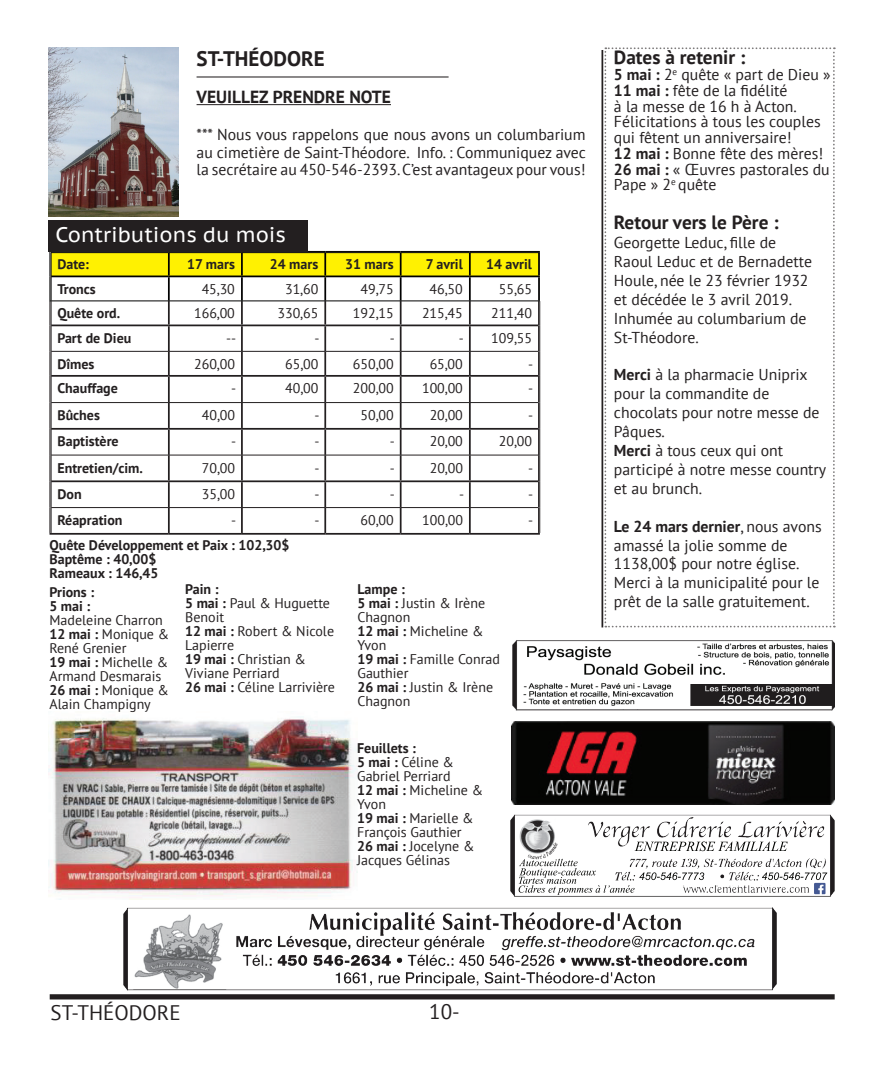
<style>
.page{position:relative;width:882px;height:1071px;background:#fff}
.page>*{position:absolute;margin:0;border:0;box-sizing:border-box;transform-origin:0 0}
.t1{font:21px "PT Sans Caption";color:#fff}
.t2{font:21px "PT Sans";color:#231f20}
.t3{font:700 21px "PT Sans";color:#231f20}
.t4{font:700 19.25px "PT Sans";color:#231f20}
.t5{font:700 17.5px "PT Sans";color:#231f20}
.t6{font:15.75px/18.9px "PT Sans";color:#231f20}
.t7{font:14px/14px "PT Sans";color:#231f20}
.t8{font:700 14px/14px "PT Sans";color:#231f20}
.s1{font-weight:700}
</style>
<div class="page">
<div style="left:50px;top:994px;width:785px;height:5px;background:#231f20"></div>
<hr style="left:49px;top:533px;width:120px;height:2px;background:#231f20">
<hr style="left:169px;top:533px;width:73px;height:2px;background:#231f20">
<hr style="left:242px;top:533px;width:83px;height:2px;background:#231f20">
<hr style="left:325px;top:533px;width:76px;height:2px;background:#231f20">
<hr style="left:401px;top:533px;width:69px;height:2px;background:#231f20">
<hr style="left:470px;top:533px;width:70px;height:2px;background:#231f20">
<hr style="left:49px;top:251px;width:120px;height:1px;background:#000">
<hr style="left:169px;top:251px;width:73px;height:1px;background:#000">
<hr style="left:242px;top:251px;width:83px;height:1px;background:#000">
<hr style="left:325px;top:251px;width:76px;height:1px;background:#000">
<hr style="left:401px;top:251px;width:69px;height:1px;background:#000">
<hr style="left:470px;top:251px;width:70px;height:1px;background:#000">
<svg style="left:49px;top:252px;width:491px;height:281px"></svg>
<hr style="left:49px;top:301px;width:120px;height:1px;background:#000">
<hr style="left:169px;top:301px;width:73px;height:1px;background:#000">
<hr style="left:242px;top:301px;width:83px;height:1px;background:#000">
<hr style="left:325px;top:301px;width:76px;height:1px;background:#000">
<hr style="left:401px;top:301px;width:69px;height:1px;background:#000">
<hr style="left:470px;top:301px;width:70px;height:1px;background:#000">
<hr style="left:602px;top:50px;width:1px;height:577px;background:#231f20">
<div style="left:49px;top:220px;width:259px;height:31px;background:#231f20"></div>
<svg style="left:605px;top:47px;width:230px;height:580px"></svg>
<img style="left:123px;top:907px;width:653px;height:83px">
<img style="left:49px;top:47px;width:130px;height:170px">
<hr style="left:197px;top:76px;width:252px;height:2px;background:#231f20">
<img style="left:510px;top:814px;width:325px;height:82px">
<hr style="left:197px;top:104px;width:194px;height:1px;background:#231f20">
<img style="left:511px;top:722px;width:324px;height:82px">
<img style="left:512px;top:640px;width:323px;height:71px">
<img style="left:48px;top:716px;width:309px;height:183px">
<h1 class="t3" style="left:197px;top:44px;width:130px">ST-THÉODORE</h1>
<p class="t5" style="left:197px;top:86px;width:196px">VEUILLEZ PRENDRE NOTE</p>
<p class="t6" style="left:197px;top:125px;width:391px;line-height:17.5px;text-align:justify">*** Nous vous rappelons que nous avons un columbarium au cimetière de Saint-Théodore. Info. : Communiquez avec la secrétaire au 450-546-2393. C’est avantageux pour vous!</p>
<h1 class="t1" style="left:56px;top:221px;width:232px">Contributions du mois</h1>
<p class="t8" style="left:57px;top:257px;width:33px">Date:</p>
<p class="t8" style="left:187px;top:257px;width:49px">17 mars</p>
<p class="t8" style="left:270px;top:257px;width:50px">24 mars</p>
<p class="t8" style="left:345px;top:257px;width:50px">31 mars</p>
<p class="t8" style="left:426px;top:257px;width:39px">7 avril</p>
<p class="t8" style="left:486px;top:257px;width:47px">14 avril</p>
<p class="t8" style="left:57px;top:282px;width:40px">Troncs</p>
<p class="t7" style="left:202px;top:282px;width:35px">45,30</p>
<p class="t7" style="left:285px;top:282px;width:35px">31,60</p>
<p class="t7" style="left:360px;top:282px;width:35px">49,75</p>
<p class="t7" style="left:430px;top:282px;width:35px">46,50</p>
<p class="t7" style="left:499px;top:282px;width:35px">55,65</p>
<p class="t8" style="left:57px;top:306px;width:64px">Quête ord.</p>
<p class="t7" style="left:194px;top:306px;width:42px">166,00</p>
<p class="t7" style="left:277px;top:306px;width:42px">330,65</p>
<p class="t7" style="left:353px;top:306px;width:42px">192,15</p>
<p class="t7" style="left:422px;top:306px;width:42px">215,45</p>
<p class="t7" style="left:491px;top:306px;width:42px">211,40</p>
<p class="t8" style="left:57px;top:331px;width:75px">Part de Dieu</p>
<p class="t7" style="left:226px;top:331px;width:12px">--</p>
<p class="t7" style="left:314px;top:331px;width:7px">-</p>
<p class="t7" style="left:390px;top:331px;width:7px">-</p>
<p class="t7" style="left:459px;top:331px;width:75px">- 109,55</p>
<p class="t8" style="left:57px;top:357px;width:39px">Dîmes</p>
<p class="t7" style="left:194px;top:357px;width:42px">260,00</p>
<p class="t7" style="left:285px;top:357px;width:35px">65,00</p>
<p class="t7" style="left:353px;top:357px;width:42px">650,00</p>
<p class="t7" style="left:430px;top:357px;width:35px">65,00</p>
<p class="t7" style="left:528px;top:357px;width:7px">-</p>
<p class="t8" style="left:57px;top:381px;width:62px">Chauffage</p>
<p class="t7" style="left:231px;top:381px;width:7px">-</p>
<p class="t7" style="left:285px;top:381px;width:35px">40,00</p>
<p class="t7" style="left:353px;top:381px;width:42px">200,00</p>
<p class="t7" style="left:422px;top:381px;width:42px">100,00</p>
<p class="t7" style="left:528px;top:381px;width:7px">-</p>
<p class="t8" style="left:57px;top:408px;width:44px">Bûches</p>
<p class="t7" style="left:202px;top:408px;width:35px">40,00</p>
<p class="t7" style="left:314px;top:408px;width:7px">-</p>
<p class="t7" style="left:361px;top:408px;width:35px">50,00</p>
<p class="t7" style="left:430px;top:408px;width:35px">20,00</p>
<p class="t7" style="left:528px;top:408px;width:7px">-</p>
<p class="t8" style="left:57px;top:434px;width:63px">Baptistère</p>
<p class="t7" style="left:231px;top:434px;width:7px">-</p>
<p class="t7" style="left:314px;top:434px;width:7px">-</p>
<p class="t7" style="left:390px;top:434px;width:7px">-</p>
<p class="t7" style="left:430px;top:434px;width:35px">20,00</p>
<p class="t7" style="left:499px;top:434px;width:35px">20,00</p>
<p class="t8" style="left:57px;top:460px;width:87px">Entretien/cim.</p>
<p class="t7" style="left:202px;top:460px;width:35px">70,00</p>
<p class="t7" style="left:314px;top:460px;width:7px">-</p>
<p class="t7" style="left:390px;top:460px;width:7px">-</p>
<p class="t7" style="left:430px;top:460px;width:35px">20,00</p>
<p class="t7" style="left:528px;top:460px;width:7px">-</p>
<p class="t8" style="left:57px;top:487px;width:26px">Don</p>
<p class="t7" style="left:202px;top:487px;width:35px">35,00</p>
<p class="t7" style="left:314px;top:487px;width:7px">-</p>
<p class="t7" style="left:390px;top:487px;width:7px">-</p>
<p class="t7" style="left:459px;top:487px;width:7px">-</p>
<p class="t7" style="left:528px;top:487px;width:7px">-</p>
<p class="t8" style="left:58px;top:513px;width:67px">Réapration</p>
<p class="t7" style="left:231px;top:513px;width:7px">-</p>
<p class="t7" style="left:315px;top:513px;width:7px">-</p>
<p class="t7" style="left:361px;top:513px;width:35px">60,00</p>
<p class="t7" style="left:422px;top:513px;width:42px">100,00</p>
<p class="t7" style="left:528px;top:513px;width:7px">-</p>
<p class="t8" style="left:49px;top:538px;width:241px">Quête Développement et Paix : 102,30$<br>Baptême : 40,00$<br>Rameaux : 146,45</p>
<p class="t8" style="left:49px;top:585px;width:46px">Prions :<br>5 mai :</p>
<p class="t7" style="left:49px;top:613px;width:121px">Madeleine Charron<br><span class="s1">12 mai :</span> Monique &amp;<br>René Grenier<br><span class="s1">19 mai :</span> Michelle &amp;<br>Armand Desmarais<br><span class="s1">26 mai :</span> Monique &amp;<br>Alain Champigny</p>
<p class="t7" style="left:185px;top:581px;width:151px"><span class="s1">Pain :<br>5 mai :</span> Paul &amp; Huguette<br>Benoit<br><span class="s1">12 mai :</span> Robert &amp; Nicole<br>Lapierre<br><span class="s1">19 mai :</span> Christian &amp;<br>Viviane Perriard<br><span class="s1">26 mai :</span> Céline Larrivière</p>
<p class="t7" style="left:357px;top:581px;width:144px"><span class="s1">Lampe :<br>5 mai :</span> Justin &amp; Irène<br>Chagnon<br><span class="s1">12 mai :</span> Micheline &amp;<br>Yvon<br><span class="s1">19 mai :</span> Famille Conrad<br>Gauthier<br><span class="s1">26 mai :</span> Justin &amp; Irène<br>Chagnon</p>
<p class="t7" style="left:357px;top:740px;width:128px"><span class="s1">Feuillets :<br>5 mai :</span> Céline &amp;<br>Gabriel Perriard<br><span class="s1">12 mai :</span> Micheline &amp;<br>Yvon<br><span class="s1">19 mai :</span> Marielle &amp;<br>François Gauthier<br><span class="s1">26 mai :</span> Jocelyne &amp;<br>Jacques Gélinas</p>
<p class="t4" style="left:614px;top:45px;width:133px">Dates à retenir :</p>
<p class="t6" style="left:614px;top:66px;width:218px;line-height:15.8px"><span class="s1">5 mai :</span> 2<sup>e</sup> quête « part de Dieu »<br><span class="s1">11 mai :</span> fête de la fidélité<br>à la messe de 16 h à Acton.<br>Félicitations à tous les couples qui fêtent un anniversaire!<br><span class="s1">12 mai :</span> Bonne fête des mères!<br><span class="s1">26 mai :</span> « Œuvres pastorales du<br>Pape » 2<sup>e</sup> quête</p>
<p class="t4" style="left:614px;top:210px;width:166px">Retour vers le Père :</p>
<p class="t6" style="left:614px;top:233px;width:200px">Georgette Leduc, fille de<br>Raoul Leduc et de Bernadette<br>Houle, née le 23 février 1932 et décédée le 3 avril 2019.<br>Inhumée au columbarium de<br>St-Théodore.</p>
<p class="t6" style="left:614px;top:365px;width:214px"><span class="s1">Merci</span> à la pharmacie Uniprix pour la commandite de chocolats pour notre messe de<br>Pâques.<br><span class="s1">Merci</span> à tous ceux qui ont participé à notre messe country et au brunch.</p>
<p class="t6" style="left:614px;top:516px;width:209px"><span class="s1">Le 24 mars dernier</span>, nous avons amassé la jolie somme de<br>1138,00$ pour notre église.<br>Merci à la municipalité pour le prêt de la salle gratuitement.</p>
<h1 class="t2" style="left:51px;top:999px;width:132px">ST-THÉODORE</h1>
<h1 class="t2" style="left:429px;top:999px;width:32px">10-</h1>
</div>
